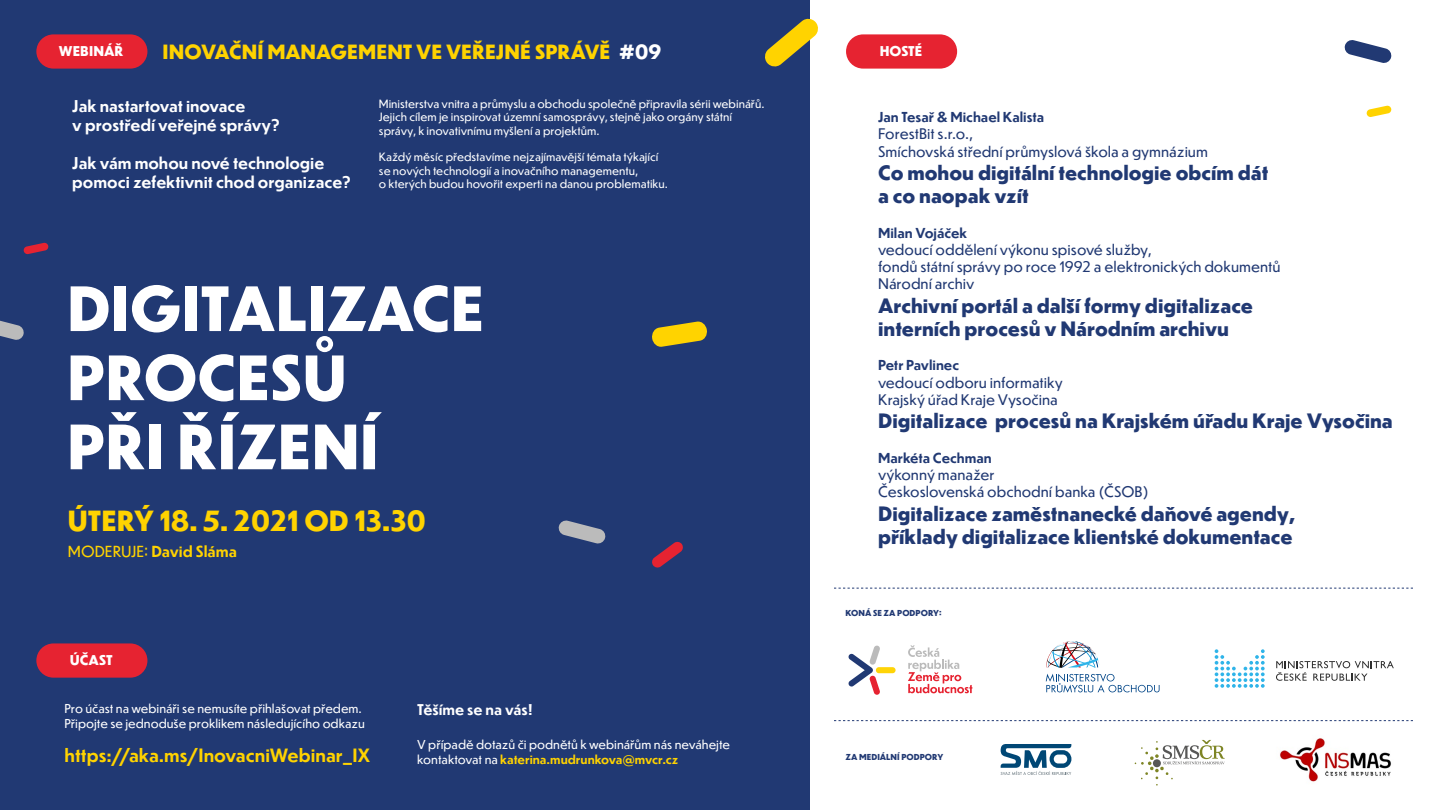
<style>
.page{position:relative;width:1440px;height:810px;background:#fff}
.page>*{position:absolute;margin:0;border:0;box-sizing:border-box;transform-origin:0 0}
.t1{font:800 59.93px "Dunbar Text";color:#fff}
.t2{font:800 27.3px "Dunbar Text";color:#ffd300}
.t3{font:800 19.5px/23.2px "Dunbar Text";color:#213973}
.t4{font:800 19.27px "Dunbar Text";letter-spacing:-.005em;color:#ffd300}
.t5{font:700 18px "Dunbar Text";color:#ffd300}
.t6{font:700 15.98px/19.2px "Dunbar Text";color:#fff}
.t7{font:700 15px "Dunbar Text";color:#ffd300}
.t8{font:700 14.62px "Dunbar Text";color:#fff}
.t9{font:14.4px/17.2px "Dunbar Text";color:#213973}
.t10{font:700 13.5px "Dunbar Text";color:#213973}
.t11{font:800 13.27px "Dunbar Text";color:#fff}
.t12{font:12.08px "Dunbar Text";color:#fff}
.t13{font:700 12.08px "Dunbar Text";color:#ffd300}
.t14{font:11.25px/13.5px "Dunbar Text";color:#fff}
.t15{font:800 8.1px "Dunbar Text";color:#213973}
.s1{color:#fff}
.s2{font-weight:400}
.s3{font-weight:400;color:#fff}
</style>
<div class="page">
<div style="left:0;top:0;width:810px;height:810px;background:#213973"></div>
<div style="left:36px;top:34px;width:111px;height:35px;background:#e62331;border-radius:17px"></div>
<div style="left:846px;top:34px;width:111px;height:35px;background:#e62331;border-radius:17px"></div>
<div style="left:36px;top:643px;width:111px;height:35px;background:#e62331;border-radius:17px"></div>
<svg style="left:1215px;top:649px;width:50px;height:39px"></svg>
<svg style="left:1276px;top:661px;width:118px;height:20px"></svg>
<svg style="left:1046px;top:674px;width:114px;height:19px"></svg>
<svg style="left:1046px;top:641px;width:53px;height:26px"></svg>
<div style="left:876px;top:667px;width:20px;height:6px;background:#ffd407;border-radius:3px"></div>
<svg style="left:848px;top:645px;width:32px;height:50px"></svg>
<svg style="left:908px;top:645px;width:64px;height:48px"></svg>
<svg style="left:558px;top:520px;width:48px;height:24px"></svg>
<svg style="left:1344px;top:40px;width:48px;height:23px"></svg>
<svg style="left:0;top:320px;width:24px;height:20px"></svg>
<svg style="left:652px;top:541px;width:31px;height:27px"></svg>
<svg style="left:765px;top:18px;width:53px;height:49px"></svg>
<svg style="left:23px;top:242px;width:26px;height:12px"></svg>
<svg style="left:1366px;top:105px;width:26px;height:12px"></svg>
<svg style="left:652px;top:321px;width:55px;height:26px"></svg>
<img style="left:1280px;top:738px;width:111px;height:44px">
<svg style="left:1001px;top:744px;width:70px;height:31px"></svg>
<svg style="left:1135px;top:740px;width:90px;height:46px"></svg>
<div style="left:1153px;top:759px;width:8px;height:8px;background:#575756;border-radius:50%"></div>
<svg style="left:834px;top:588px;width:579px;height:1px"></svg>
<svg style="left:834px;top:720px;width:579px;height:1px"></svg>
<p class="t4" style="left:163px;top:38px;width:500px">INOVAČNÍ MANAGEMENT VE VEŘEJNÉ SPRÁVĚ <span class="s1">#09</span></p>
<p class="t11" style="left:59px;top:42px;width:66px">WEBINÁŘ</p>
<p class="t11" style="left:880px;top:42px;width:44px">HOSTÉ</p>
<p class="t6" style="left:72px;top:96px;width:210px">Jak nastartovat inovace<br>v prostředí veřejné správy?</p>
<p class="t6" style="left:72px;top:153px;width:281px">Jak vám mohou nové technologie pomoci zefektivnit chod organizace?</p>
<p class="t14" style="left:379px;top:97px;width:387px">Ministerstva vnitra a průmyslu a obchodu společně připravila sérii webinářů.<br>Jejich cílem je inspirovat územní samosprávy, stejně jako orgány státní správy, k inovativnímu myšlení a projektům.</p>
<p class="t14" style="left:379px;top:150px;width:291px">Každý měsíc představíme nejzajímavější témata týkající se nových technologií a inovačního managementu,<br>o kterých budou hovořit experti na danou problematiku.</p>
<p class="t1" style="left:67px;top:264px;width:419px">DIGITALIZACE</p>
<p class="t1" style="left:67px;top:334px;width:282px">PROCESŮ</p>
<p class="t1" style="left:67px;top:403px;width:313px">PŘI ŘÍZENÍ</p>
<p class="t2" style="left:67px;top:501px;width:360px">ÚTERÝ 18. 5. 2021 OD 13.30</p>
<p class="t7" style="left:68px;top:540px;width:171px"><span class="s2">MODERUJE:</span> David Sláma</p>
<p class="t11" style="left:70px;top:651px;width:44px">ÚČAST</p>
<p class="t12" style="left:64px;top:700px;width:299px">Pro účast na webináři se nemusíte přihlašovat předem.</p>
<p class="t12" style="left:64px;top:715px;width:302px">Připojte se jednoduše proklikem následujícího odkazu</p>
<p class="t8" style="left:417px;top:699px;width:117px">Těšíme se na vás!</p>
<p class="t12" style="left:417px;top:736px;width:314px">V případě dotazů či podnětů k webinářům nás neváhejte</p>
<p class="t5" style="left:64px;top:742px;width:308px">https://aka.ms/InovacniWebinar_IX</p>
<p class="t13" style="left:417px;top:750px;width:263px"><span class="s3">kontaktovat na</span> katerina.mudrunkova@mvcr.cz</p>
<p class="t10" style="left:878px;top:107px;width:168px">Jan Tesař &amp; Michael Kalista</p>
<p class="t9" style="left:878px;top:125px;width:97px">ForestBit s.r.o.,</p>
<p class="t9" style="left:878px;top:142px;width:331px">Smíchovská střední průmyslová škola a gymnázium</p>
<p class="t3" style="left:878px;top:161px;width:392px">Co mohou digitální technologie obcím dát a co naopak vzít</p>
<p class="t10" style="left:878px;top:223px;width:91px">Milan Vojáček</p>
<p class="t9" style="left:878px;top:240px;width:404px">vedoucí oddělení výkonu spisové služby,<br>fondů státní správy po roce 1992 a elektronických dokumentů</p>
<p class="t9" style="left:878px;top:275px;width:98px">Národní archiv</p>
<p class="t3" style="left:878px;top:293px;width:376px">Archivní portál a další formy digitalizace interních procesů v Národním archivu</p>
<p class="t10" style="left:878px;top:356px;width:82px">Petr Pavlinec</p>
<p class="t9" style="left:878px;top:373px;width:186px">vedoucí odboru informatiky</p>
<p class="t9" style="left:878px;top:390px;width:181px">Krajský úřad Kraje Vysočina</p>
<p class="t3" style="left:878px;top:409px;width:516px">Digitalizace procesů na Krajském úřadu Kraje Vysočina</p>
<p class="t10" style="left:878px;top:448px;width:115px">Markéta Cechman</p>
<p class="t9" style="left:878px;top:465px;width:118px">výkonný manažer</p>
<p class="t9" style="left:878px;top:483px;width:273px">Československá obchodní banka (ČSOB)</p>
<p class="t3" style="left:878px;top:501px;width:419px">Digitalizace zaměstnanecké daňové agendy, příklady digitalizace klientské dokumentace</p>
<p class="t15" style="left:846px;top:607px;width:98px">KONÁ SE ZA PODPORY:</p>
<p class="t15" style="left:846px;top:751px;width:99px">ZA MEDIÁLNÍ PODPORY</p>
</div>
